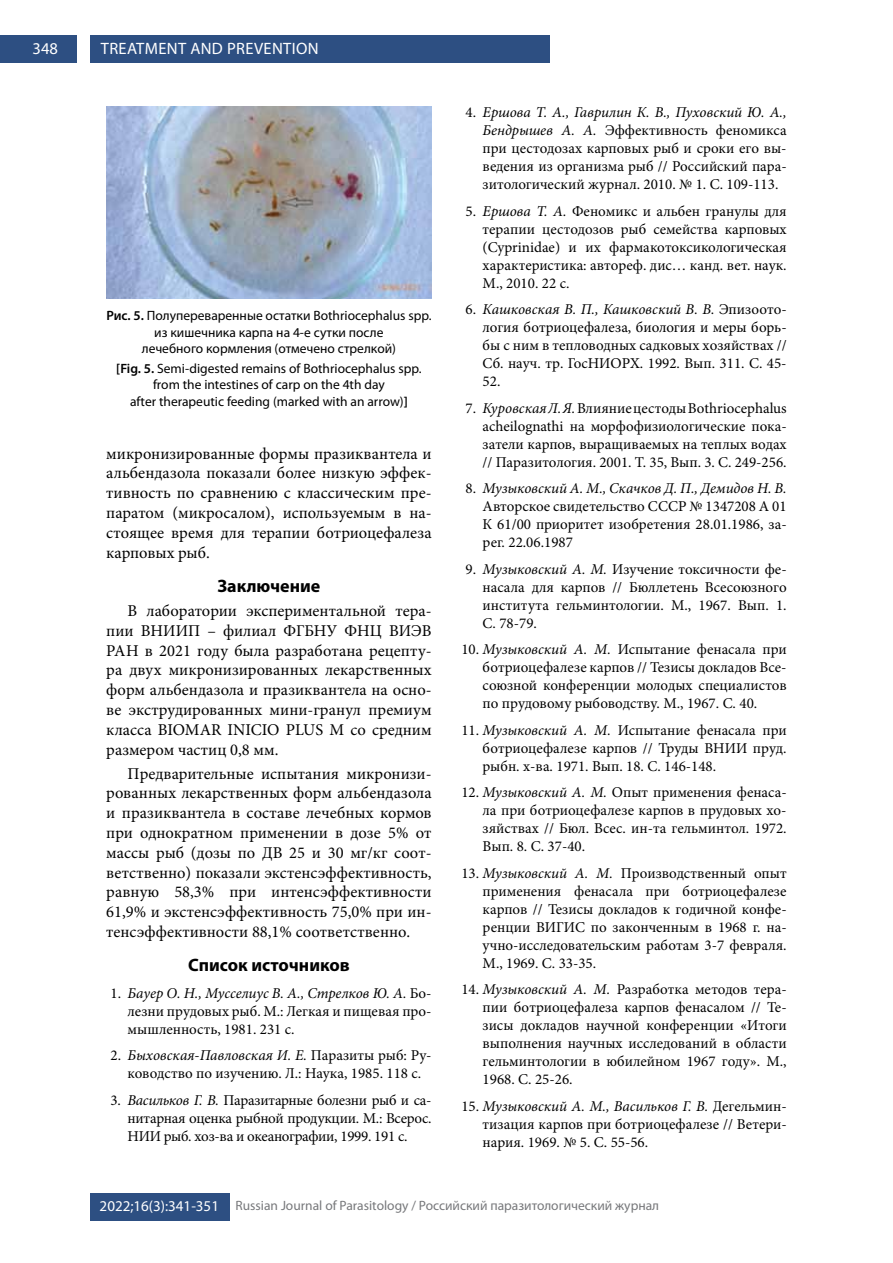
<style>
.page{position:relative;width:893px;height:1263px;background:#fff}
.page>*{position:absolute;margin:0;border:0;box-sizing:border-box;transform-origin:0 0}
.t1{font:700 18px "Myriad Pro";color:#000}
.t2{font:16.5px/19.8px "Minion Pro";color:#000;text-align:justify}
.t3{font:16.5px "Myriad Pro";letter-spacing:.02em;color:#fff}
.t4{font:15px/18px "Minion Pro";color:#000;text-align:justify}
.t5{font:15px "Myriad Pro";color:#fff}
.t6{font:13.5px/16.2px "Myriad Pro";color:#000;text-align:center}
.t7{font:13.5px "Myriad Pro";color:#77787b}
.s1{font-weight:600}
.s2{font-style:italic}
</style>
<div class="page">
<div style="left:0;top:36px;width:77px;height:27px;background:#2d4f82"></div>
<div style="left:90px;top:36px;width:460px;height:27px;background:#2d4f82"></div>
<div style="left:90px;top:1193px;width:140px;height:28px;background:#2d4f82"></div>
<img style="left:106px;top:106px;width:326px;height:192px">
<p class="t3" style="left:33px;top:39px;width:27px">348</p>
<p class="t3" style="left:101px;top:39px;width:219px">TREATMENT AND PREVENTION</p>
<p class="t6" style="left:106px;top:307px;width:327px"><span class="s1">Рис. 5.</span> Полупереваренные остатки Bothriocephalus spp. из кишечника карпа на 4-е сутки после<br>лечебного кормления (отмечено стрелкой)</p>
<p class="t6" style="left:116px;top:360px;width:307px"><span class="s1">[Fig. 5.</span> Semi-digested remains of Bothriocephalus spp. from the intestines of carp on the 4th day<br>after therapeutic feeding (marked with an arrow)<span class="s1">]</span></p>
<p class="t2" style="left:106px;top:443px;width:327px">микронизированные формы празиквантела и альбендазола показали более низкую эффек&shy;тивность по сравнению с классическим пре&shy;паратом (микросалом), используемым в на&shy;стоящее время для терапии ботриоцефалеза карповых рыб.</p>
<p class="t1" style="left:217px;top:574px;width:105px">Заключение</p>
<p class="t2" style="left:106px;top:601px;width:327px;text-indent:21px">В лаборатории экспериментальной тера&shy;пии ВНИИП – филиал ФГБНУ ФНЦ ВИЭВ РАН в 2021 году была разработана рецепту&shy;ра двух микронизированных лекарственных форм альбендазола и празиквантела на осно&shy;ве экструдированных мини-гранул премиум класса BIOMAR INICIO PLUS M со средним размером частиц 0,8 мм.</p>
<p class="t2" style="left:106px;top:763px;width:327px;text-indent:21px">Предварительные испытания микронизи&shy;рованных лекарственных форм альбендазола и празиквантела в составе лечебных кормов при однократном применении в дозе 5% от массы рыб (дозы по ДВ 25 и 30 мг/кг соот&shy;ветственно) показали экстенсэффективность, равную 58,3% при интенсэффективности 61,9% и экстенсэффективность 75,0% при ин&shy;тенсэффективности 88,1% соответственно.</p>
<p class="t1" style="left:188px;top:953px;width:163px">Список источников</p>
<p class="t4" style="left:128px;top:984px;width:306px;text-indent:-17px">1. <span class="s2">Бауер О. Н., Мусселиус В. А., Стрелков Ю. А.</span> Бо&shy;лезни прудовых рыб. М.: Легкая и пищевая про&shy;мышленность, 1981. 231 с.</p>
<p class="t4" style="left:111px;top:1047px;width:323px;text-align:center">2. <span class="s2">Быховская-Павловская И. Е.</span> Паразиты рыб: Ру&shy;ководство по изучению. Л.: Наука, 1985. 118 с.</p>
<p class="t4" style="left:128px;top:1091px;width:306px;text-indent:-17px">3. <span class="s2">Васильков Г. В.</span> Паразитарные болезни рыб и са&shy;нитарная оценка рыбной продукции. М.: Всерос.<br>НИИ рыб. хоз-ва и океанографии, 1999. 191 с.</p>
<p class="t4" style="left:483px;top:103px;width:306px;text-indent:-17px">4. <span class="s2">Ершова Т. А., Гаврилин К. В., Пуховский Ю. А., Бендрышев А. А.</span> Эффективность феномикса при цестодозах карповых рыб и сроки его вы&shy;ведения из организма рыб // Российский пара&shy;зитологический журнал. 2010. № 1. С. 109-113.</p>
<p class="t4" style="left:483px;top:202px;width:306px;text-indent:-17px">5. <span class="s2">Ершова Т. А.</span> Феномикс и альбен гранулы для терапии цестодозов рыб семейства карповых (Cyprinidae) и их фармакотоксикологическая характеристика: автореф. дис… канд. вет. наук.<br>М., 2010. 22 с.</p>
<p class="t4" style="left:483px;top:301px;width:306px;text-indent:-17px">6. <span class="s2">Кашковская В. П., Кашковский В. В.</span> Эпизоото&shy;логия ботриоцефалеза, биология и меры борь&shy;бы с ним в тепловодных садковых хозяйствах // Сб. науч. тр. ГосНИОРХ. 1992. Вып. 311. С. 45- 52.</p>
<p class="t4" style="left:483px;top:399px;width:306px;text-indent:-17px">7. <span class="s2">Куровская Л. Я.</span> Влияние цестоды Bothriocephalus acheilognathi на морфофизиологические пока&shy;затели карпов, выращиваемых на теплых водах // Паразитология. 2001. Т. 35, Вып. 3. С. 249-256.</p>
<p class="t4" style="left:483px;top:480px;width:306px;text-indent:-17px">8. <span class="s2">Музыковский А. М., Скачков Д. П., Демидов Н. В.<br></span>Авторское свидетельство СССР № 1347208 А 01<br>К 61/00 приоритет изобретения 28.01.1986, за&shy;рег. 22.06.1987</p>
<p class="t4" style="left:483px;top:560px;width:306px;text-indent:-17px">9. <span class="s2">Музыковский А. М.</span> Изучение токсичности фе&shy;насала для карпов // Бюллетень Всесоюзного института гельминтологии. М., 1967. Вып. 1.<br>С. 78-79.</p>
<p class="t4" style="left:483px;top:641px;width:306px;text-indent:-21px">10. <span class="s2">Музыковский А. М.</span> Испытание фенасала при ботриоцефалезе карпов // Тезисы докладов Все&shy;союзной конференции молодых специалистов по прудовому рыбоводству. М., 1967. С. 40.</p>
<p class="t4" style="left:483px;top:721px;width:306px;text-indent:-21px">11. <span class="s2">Музыковский А. М.</span> Испытание фенасала при ботриоцефалезе карпов // Труды ВНИИ пруд. рыбн. х-ва. 1971. Вып. 18. С. 146-148.</p>
<p class="t4" style="left:483px;top:784px;width:306px;text-indent:-21px">12. <span class="s2">Музыковский А. М.</span> Опыт применения фенаса&shy;ла при ботриоцефалезе карпов в прудовых хо&shy;зяйствах // Бюл. Всес. ин-та гельминтол. 1972.<br>Вып. 8. С. 37-40.</p>
<p class="t4" style="left:483px;top:864px;width:306px;text-indent:-21px">13. <span class="s2">Музыковский А. М.</span> Производственный опыт применения фенасала при ботриоцефалезе карпов // Тезисы докладов к годичной конфе&shy;ренции ВИГИС по законченным в 1968 г. на&shy;учно-исследовательским работам 3-7 февраля.<br>М., 1969. С. 33-35.</p>
<p class="t4" style="left:483px;top:981px;width:306px;text-indent:-21px">14. <span class="s2">Музыковский А. М.</span> Разработка методов тера&shy;пии ботриоцефалеза карпов фенасалом // Те&shy;зисы докладов научной конференции «Итоги выполнения научных исследований в области гельминтологии в юбилейном 1967 году». М., 1968. С. 25-26.</p>
<p class="t4" style="left:483px;top:1097px;width:306px;text-indent:-21px">15. <span class="s2">Музыковский А. М., Васильков Г. В.</span> Дегельмин&shy;тизация карпов при ботриоцефалезе // Ветери&shy;нария. 1969. № 5. С. 55-56.</p>
<p class="t5" style="left:100px;top:1196px;width:121px">2022;16(3):341-351</p>
<p class="t7" style="left:236px;top:1197px;width:425px">Russian Journal of Parasitology / Российский паразитологический журнал</p>
</div>
